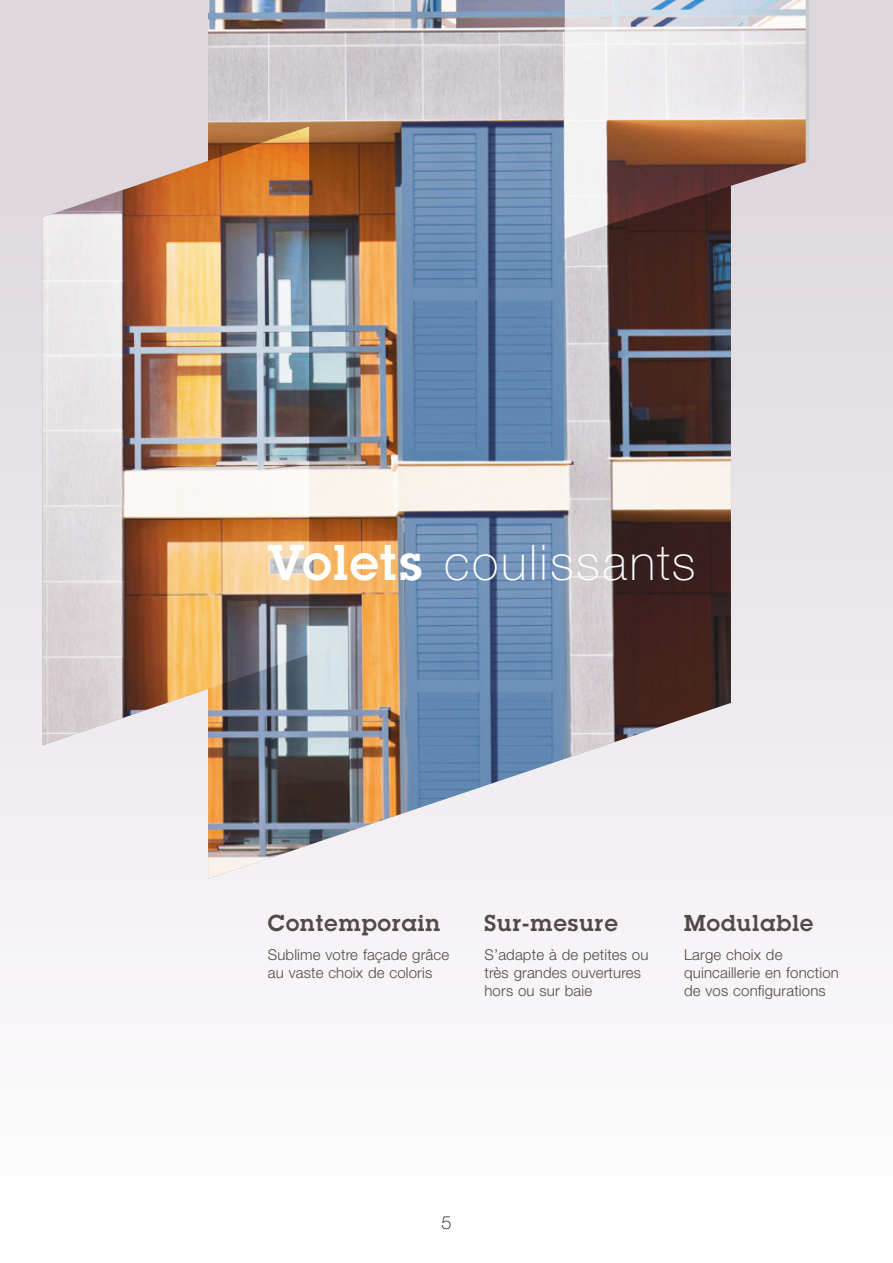
<style>
.page{position:relative;width:893px;height:1263px;background:#fff}
.page>*{position:absolute;margin:0;border:0;box-sizing:border-box;transform-origin:0 0}
.t1{font:100 49.2px "Helvetica Neue LT Std";letter-spacing:.05em;color:#fff}
.t2{font:600 22.5px "Lubalin Graph Std";letter-spacing:.05em;color:#544849}
.t3{font:100 18px "Helvetica Neue LT Std";color:#000}
.t4{font:300 15px/18px "Helvetica Neue LT Std";letter-spacing:.01em;color:#544849}
.s1{font-family:"Lubalin Graph Std";font-weight:600}
</style>
<div class="page">
<div style="left:0;top:0;width:893px;height:1263px;background:linear-gradient(to bottom,#dad3da,#fff)"></div>
<img style="left:43px;top:0;width:763px;height:879px">
<svg style="left:565px;top:0;width:245px;height:239px"></svg>
<img style="left:43px;top:126px;width:266px;height:619px">
<h1 class="t1" style="left:268px;top:534px;width:429px"><span class="s1">Volets</span> coulissants</h1>
<h2 class="t2" style="left:268px;top:908px;width:174px">Contemporain</h2>
<p class="t4" style="left:268px;top:945px;width:183px">Sublime votre façade grâce au vaste choix de coloris</p>
<h2 class="t2" style="left:484px;top:908px;width:135px">Sur-mesure</h2>
<p class="t4" style="left:484px;top:945px;width:166px">S’adapte à de petites ou très grandes ouvertures hors ou sur baie</p>
<h2 class="t2" style="left:684px;top:908px;width:131px">Modulable</h2>
<p class="t4" style="left:684px;top:945px;width:156px">Large choix de quincaillerie en fonction de vos configurations</p>
<p class="t3" style="left:441px;top:1212px;width:12px">5</p>
</div>
